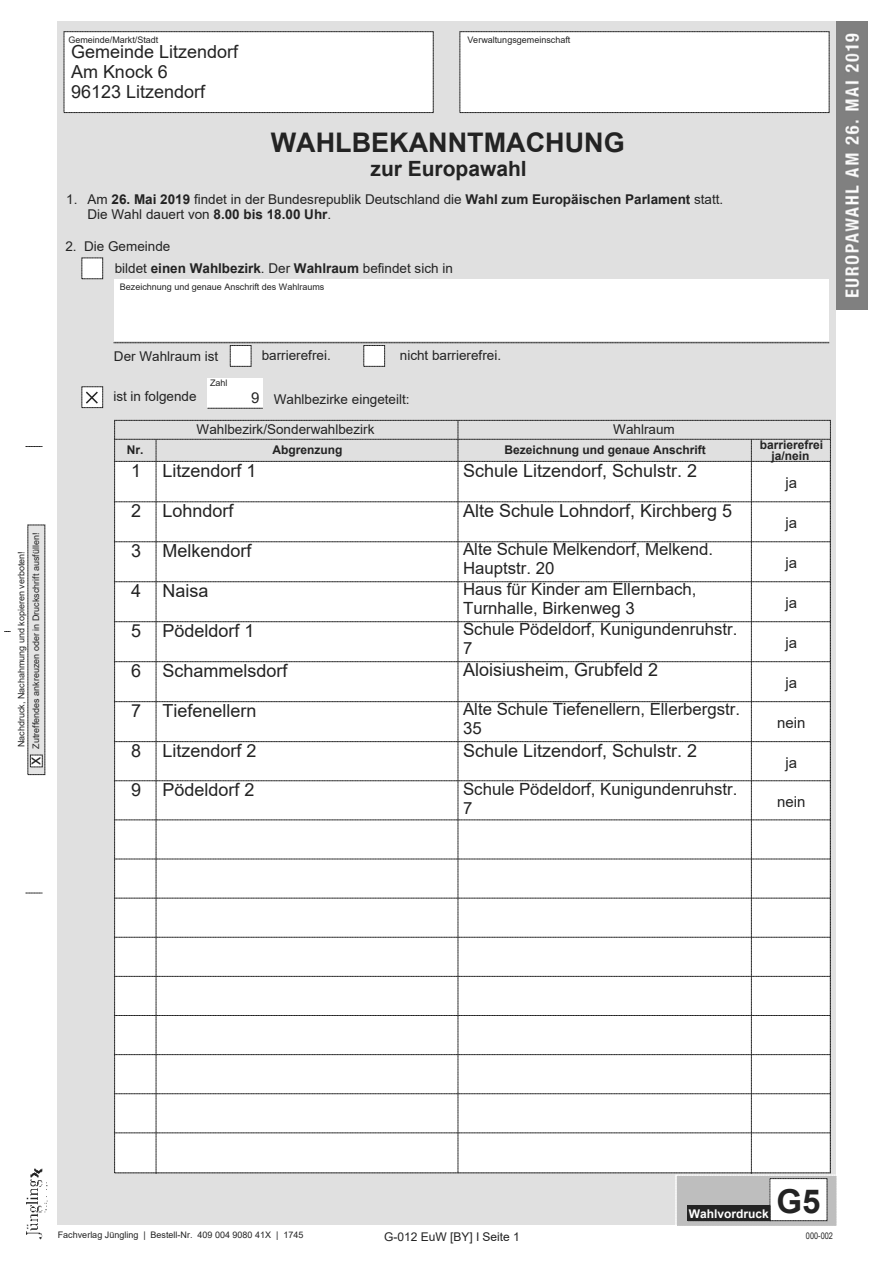
<style>
.page{position:relative;width:893px;height:1263px;background:#fff}
.page>*{position:absolute;margin:0;border:0;box-sizing:border-box;transform-origin:0 0}
.t1{font:700 33px "Arial";color:#232323}
.t2{font:700 27px "Arial";color:#232323}
.t3{font:700 21px "Arial";color:#232323}
.t4{font:18px/20.1px "Arial";color:#232323}
.t5{font:16.8px/18.8px "Arial";color:#232323}
.t6{font:15px "Arial";color:#232323}
.t7{font:13.5px/15px "Arial";color:#232323}
.t8{font:700 12px/10.8px "Arial";color:#232323;text-align:center}
.t9{font:12px "Arial";color:#232323}
.t10{font:700 12px "Arial";color:#fff}
.t11{font:9px/14.7px "Arial";color:#232323;text-align:center}
.t12{font:9px "Arial Narrow";color:#232323}
.s1{font-size:16.5px}
.s2{font-weight:700}
</style>
<div class="page">
<div style="left:57px;top:21px;width:779px;height:1204px;background:#e0e0e0"></div>
<div style="left:114px;top:279px;width:715px;height:62px;background:#fff"></div>
<div style="left:207px;top:378px;width:56px;height:29px;background:#fff"></div>
<div style="left:82px;top:258px;width:20px;height:21px;background:#fff"></div>
<div style="left:82px;top:387px;width:20px;height:20px;background:#fff"></div>
<div style="left:82px;top:387px;width:21px;height:21px;border:1px dashed #232323"></div>
<svg style="left:114px;top:342px;width:715px;height:1px"></svg>
<div style="left:230px;top:346px;width:21px;height:20px;background:#fff"></div>
<div style="left:230px;top:345px;width:21px;height:22px;border:1px dashed #232323"></div>
<div style="left:364px;top:346px;width:20px;height:20px;background:#fff"></div>
<div style="left:364px;top:345px;width:21px;height:22px;border:1px dashed #232323"></div>
<svg style="left:207px;top:408px;width:56px;height:1px"></svg>
<img style="left:26px;top:1168px;width:22px;height:71px">
<div style="left:28px;top:525px;width:17px;height:249px;background:#e4e4e4"></div>
<img style="left:836px;top:21px;width:31px;height:289px">
<div style="left:30px;top:755px;width:12px;height:12px;background:#fff"></div>
<div style="left:30px;top:755px;width:13px;height:12px;border:1px dashed #232323"></div>
<svg style="left:114px;top:420px;width:717px;height:754px;background:#f6f6f6"></svg>
<svg style="left:26px;top:446px;width:17px;height:1px"></svg>
<svg style="left:26px;top:893px;width:17px;height:1px"></svg>
<div style="left:64px;top:32px;width:369px;height:80px;background:#fff"></div>
<div style="left:64px;top:31px;width:369px;height:82px;border:1px dashed #232323"></div>
<div style="left:460px;top:32px;width:369px;height:80px;background:#fff"></div>
<div style="left:460px;top:31px;width:369px;height:82px;border:1px dashed #232323"></div>
<div style="left:676px;top:1176px;width:160px;height:50px;background:#bebebe"></div>
<div style="left:675px;top:1174px;width:163px;height:53px;border:1px dashed #fff"></div>
<div style="left:770px;top:1178px;width:57px;height:43px;background:#fff"></div>
<div style="left:770px;top:1178px;width:57px;height:43px;border:1px dashed #232323"></div>
<div style="left:688px;top:1205px;width:82px;height:16px;background:#232323"></div>
<svg style="left:86px;top:391px;width:12px;height:13px"></svg>
<p class="t11" style="left:14px;top:765px;width:234px;rotate:-90deg">Nachdruck, Nachahmung und kopieren verboten!<br><span class="s1">x</span> Zutreffendes ankreuzen oder in Druckschrift ausfüllen!</p>
<p class="t11" style="left:68px;top:32px;width:91px">Gemeinde/Markt/Stadt</p>
<p class="t11" style="left:467px;top:32px;width:105px">Verwaltungsgemeinschaft</p>
<h3 class="t4" style="left:71px;top:42px;width:169px">Gemeinde Litzendorf<br>Am Knock 6<br>96123 Litzendorf</h3>
<h2 class="t2" style="left:271px;top:124px;width:355px">WAHLBEKANNTMACHUNG</h2>
<h3 class="t3" style="left:370px;top:154px;width:158px">zur Europawahl</h3>
<p class="t7" style="left:88px;top:192px;width:637px;text-indent:-21px">1. Am <span class="s2">26. Mai 2019</span> findet in der Bundesrepublik Deutschland die <span class="s2">Wahl zum Europäischen Parlament</span> statt.<br>Die Wahl dauert von <span class="s2">8.00 bis 18.00 Uhr</span>.</p>
<p class="t7" style="left:65px;top:239px;width:106px">2. Die Gemeinde</p>
<p class="t7" style="left:115px;top:261px;width:340px">bildet <span class="s2">einen Wahlbezirk</span>. Der <span class="s2">Wahlraum</span> befindet sich in</p>
<p class="t11" style="left:120px;top:280px;width:206px">Bezeichnung und genaue Anschrift des Wahlraums</p>
<p class="t7" style="left:114px;top:349px;width:106px">Der Wahlraum ist</p>
<p class="t7" style="left:262px;top:347px;width:70px">barrierefrei.</p>
<p class="t7" style="left:400px;top:347px;width:103px">nicht barrierefrei.</p>
<p class="t11" style="left:210px;top:376px;width:19px">Zahl</p>
<p class="t7" style="left:197px;top:422px;width:179px">Wahlbezirk/Sonderwahlbezirk</p>
<p class="t7" style="left:613px;top:422px;width:63px">Wahlraum</p>
<p class="t7" style="left:113px;top:389px;width:85px">ist in folgende</p>
<p class="t6" style="left:251px;top:387px;width:10px">9</p>
<p class="t7" style="left:274px;top:391px;width:137px">Wahlbezirke eingeteilt:</p>
<p class="t8" style="left:127px;top:445px;width:18px">Nr.</p>
<p class="t8" style="left:272px;top:445px;width:71px">Abgrenzung</p>
<p class="t8" style="left:504px;top:445px;width:203px">Bezeichnung und genaue Anschrift</p>
<p class="t8" style="left:760px;top:440px;width:65px">barrierefrei ja/nein</p>
<h3 class="t4" style="left:463px;top:460px;width:235px">Schule Litzendorf, Schulstr. 2</h3>
<h3 class="t4" style="left:463px;top:500px;width:270px">Alte Schule Lohndorf, Kirchberg 5</h3>
<h3 class="t4" style="left:162px;top:460px;width:95px">Litzendorf 1</h3>
<h3 class="t4" style="left:131px;top:461px;width:12px">1</h3>
<p class="t6" style="left:785px;top:473px;width:13px">ja</p>
<h3 class="t4" style="left:162px;top:500px;width:73px">Lohndorf</h3>
<h3 class="t4" style="left:131px;top:501px;width:12px">2</h3>
<p class="t6" style="left:785px;top:512px;width:13px">ja</p>
<h3 class="t4" style="left:131px;top:541px;width:12px">3</h3>
<h3 class="t4" style="left:131px;top:581px;width:12px">4</h3>
<h3 class="t4" style="left:162px;top:540px;width:91px">Melkendorf</h3>
<h3 class="t4" style="left:162px;top:580px;width:48px">Naisa</h3>
<p class="t5" style="left:463px;top:540px;width:252px">Alte Schule Melkendorf, Melkend.<br>Hauptstr. 20</p>
<p class="t5" style="left:463px;top:580px;width:235px">Haus für Kinder am Ellernbach,<br>Turnhalle, Birkenweg 3</p>
<p class="t6" style="left:785px;top:552px;width:13px">ja</p>
<p class="t6" style="left:785px;top:592px;width:13px">ja</p>
<h3 class="t4" style="left:131px;top:621px;width:12px">5</h3>
<h3 class="t4" style="left:131px;top:661px;width:12px">6</h3>
<h3 class="t4" style="left:162px;top:620px;width:93px">Pödeldorf 1</h3>
<h3 class="t4" style="left:162px;top:660px;width:127px">Schammelsdorf</h3>
<p class="t5" style="left:463px;top:620px;width:276px">Schule Pödeldorf, Kunigundenruhstr.<br>7</p>
<h3 class="t4" style="left:463px;top:660px;width:196px">Aloisiusheim, Grubfeld 2</h3>
<p class="t6" style="left:785px;top:632px;width:13px">ja</p>
<p class="t6" style="left:785px;top:672px;width:13px">ja</p>
<h3 class="t4" style="left:131px;top:701px;width:12px">7</h3>
<h3 class="t4" style="left:131px;top:741px;width:12px">8</h3>
<h3 class="t4" style="left:162px;top:700px;width:95px">Tiefenellern</h3>
<h3 class="t4" style="left:162px;top:741px;width:95px">Litzendorf 2</h3>
<p class="t5" style="left:463px;top:700px;width:279px">Alte Schule Tiefenellern, Ellerbergstr.<br>35</p>
<h3 class="t4" style="left:463px;top:741px;width:235px">Schule Litzendorf, Schulstr. 2</h3>
<p class="t6" style="left:777px;top:712px;width:30px">nein</p>
<p class="t6" style="left:785px;top:753px;width:13px">ja</p>
<h3 class="t4" style="left:131px;top:780px;width:12px">9</h3>
<h3 class="t4" style="left:162px;top:780px;width:93px">Pödeldorf 2</h3>
<p class="t5" style="left:463px;top:780px;width:276px">Schule Pödeldorf, Kunigundenruhstr.<br>7</p>
<p class="t6" style="left:777px;top:792px;width:30px">nein</p>
<p class="t11" style="left:58px;top:1228px;width:247px">Fachverlag Jüngling | Bestell-Nr. 409 004 9080 41X | 1745</p>
<p class="t9" style="left:384px;top:1228px;width:137px">G-012 EuW [BY] I Seite 1</p>
<p class="t10" style="left:689px;top:1205px;width:81px">Wahlvordruck</p>
<h1 class="t1" style="left:776px;top:1178px;width:45px">G5</h1>
<p class="t12" style="left:806px;top:1229px;width:29px">000-002</p>
</div>
